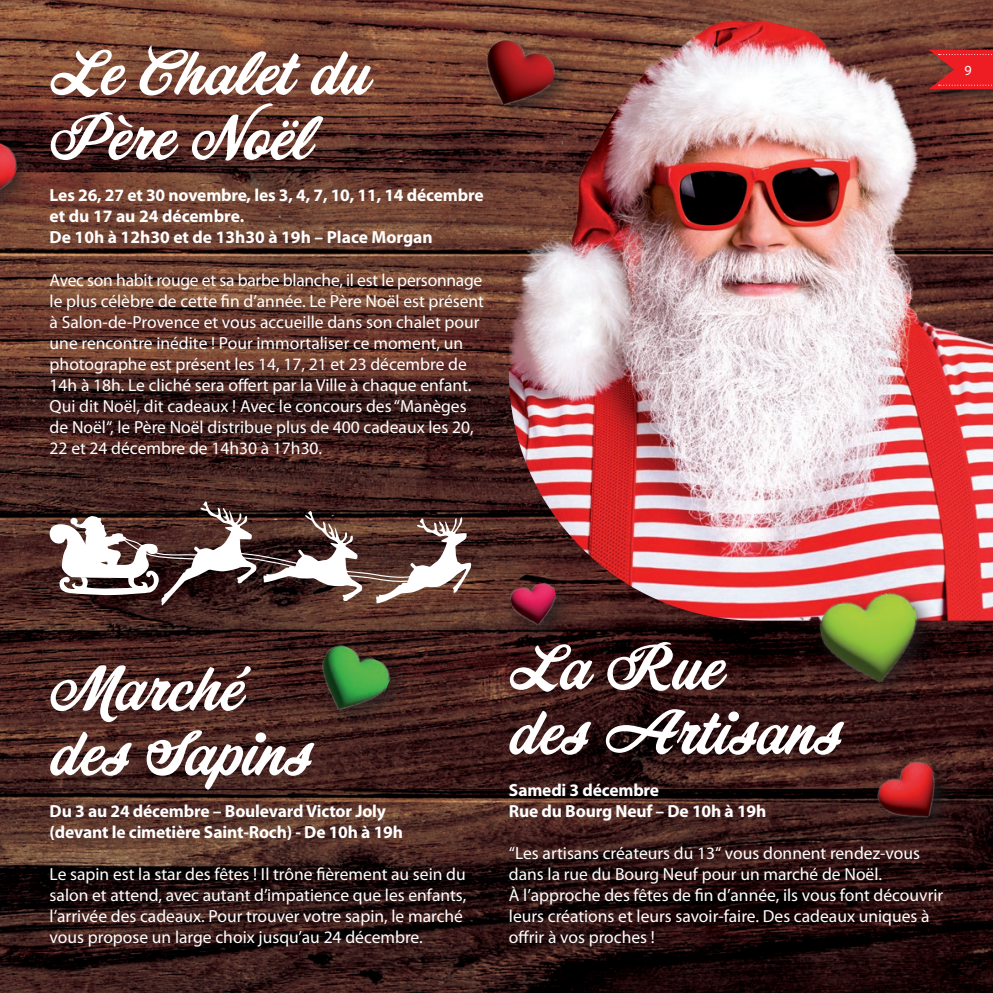
<style>
.page{position:relative;width:993px;height:993px;background:#fff}
.page>*{position:absolute;margin:0;border:0;box-sizing:border-box;transform-origin:0 0}
.t1{font:57.75px/64.8px "Corner Store JF";color:#fff}
.t2{font:17.5px/21px "Myriad Pro";color:#fff}
.t3{font:700 17.5px/21px "Myriad Pro";letter-spacing:-.01em;color:#fff}
.t4{font:14px "Myriad Pro";color:#fff}
</style>
<div class="page">
<img style="left:0;top:0;width:992px;height:992px">
<img style="left:508px;top:0;width:484px;height:620px">
<div style="left:925px;top:45px;width:67px;height:59px;background:#231f20;opacity:.75"></div>
<svg style="left:928px;top:50px;width:65px;height:39px;background:#d32628"></svg>
<svg style="left:49px;top:501px;width:422px;height:104px"></svg>
<div style="left:501px;top:574px;width:77px;height:72px;background:#231f20;opacity:.75"></div>
<img style="left:508px;top:580px;width:53px;height:49px">
<div style="left:477px;top:32px;width:100px;height:95px;background:#231f20;opacity:.75"></div>
<img style="left:471px;top:34px;width:89px;height:85px">
<div style="left:0;top:116px;width:39px;height:112px;background:#231f20;opacity:.75"></div>
<img style="left:0;top:143px;width:24px;height:64px">
<div style="left:869px;top:752px;width:88px;height:87px;background:#231f20;opacity:.75"></div>
<img style="left:871px;top:754px;width:82px;height:80px">
<div style="left:811px;top:584px;width:128px;height:119px;background:#231f20;opacity:.75"></div>
<img style="left:815px;top:588px;width:113px;height:104px">
<div style="left:314px;top:637px;width:97px;height:94px;background:#231f20;opacity:.75"></div>
<img style="left:307px;top:640px;width:88px;height:83px">
<h1 class="t1" style="left:50px;top:44px;width:321px">Le Chalet du</h1>
<h1 class="t1" style="left:50px;top:109px;width:263px">Père Noël</h1>
<p class="t3" style="left:50px;top:184px;width:435px">Les 26, 27 et 30 novembre, les 3, 4, 7, 10, 11, 14 décembre et du 17 au 24 décembre.<br>De 10h à 12h30 et de 13h30 à 19h – Place Morgan</p>
<p class="t2" style="left:50px;top:269px;width:436px">Avec son habit rouge et sa barbe blanche, il est le personnage le plus célèbre de cette fin d’année. Le Père Noël est présent à Salon-de-Provence et vous accueille dans son chalet pour une rencontre inédite ! Pour immortaliser ce moment, un photographe est présent les 14, 17, 21 et 23 décembre de 14h à 18h. Le cliché sera offert par la Ville à chaque enfant.<br>Qui dit Noël, dit cadeaux ! Avec le concours des “Manèges de Noël“, le Père Noël distribue plus de 400 cadeaux les 20, 22 et 24 décembre de 14h30 à 17h30.</p>
<p class="t4" style="left:964px;top:61px;width:9px">9</p>
<h1 class="t1" style="left:50px;top:659px;width:263px">Marché des Sapins</h1>
<p class="t3" style="left:50px;top:800px;width:355px">Du 3 au 24 décembre – Boulevard Victor Joly (devant le cimetière Saint-Roch) - De 10h à 19h</p>
<p class="t2" style="left:50px;top:863px;width:418px">Le sapin est la star des fêtes ! Il trône fièrement au sein du salon et attend, avec autant d’impatience que les enfants, l’arrivée des cadeaux. Pour trouver votre sapin, le marché vous propose un large choix jusqu’au 24 décembre.</p>
<h1 class="t1" style="left:508px;top:638px;width:334px">La Rue<br>des Artisans</h1>
<p class="t3" style="left:508px;top:779px;width:259px">Samedi 3 décembre<br>Rue du Bourg Neuf – De 10h à 19h</p>
<p class="t2" style="left:508px;top:842px;width:435px">“Les artisans créateurs du 13“ vous donnent rendez-vous dans la rue du Bourg Neuf pour un marché de Noël.<br>À l’approche des fêtes de fin d’année, ils vous font découvrir leurs créations et leurs savoir-faire. Des cadeaux uniques à offrir à vos proches !</p>
</div>
